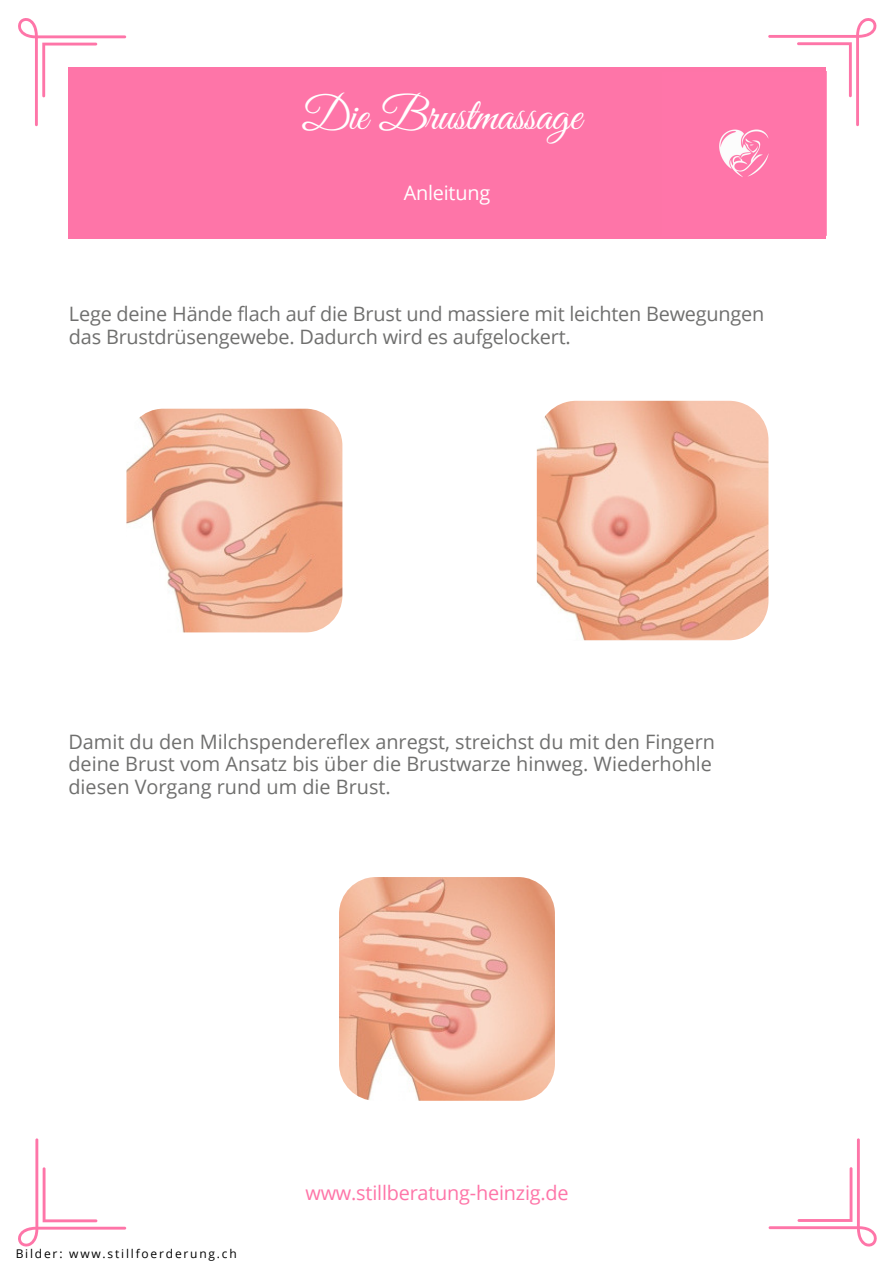
<style>
.page{position:relative;width:894px;height:1264px;background:#fff}
.page>*{position:absolute;margin:0;border:0;box-sizing:border-box;transform-origin:0 0}
.t1{font:46.35px "Great Vibes";letter-spacing:-.01em;color:#fff}
.t2{font:19.8px/22.5px "Open Sans";color:#6f6f6e}
.t3{font:19.8px "Open Sans";letter-spacing:-.01em;color:#fe75a8}
.t4{font:19.8px "Open Sans";letter-spacing:-.01em;color:#fff}
.t5{font:12px "Open Sans";letter-spacing:.15em;color:#000}
</style>
<div class="page">
<svg style="left:768px;top:1138px;width:108px;height:108px"></svg>
<svg style="left:18px;top:1138px;width:108px;height:108px"></svg>
<svg style="left:18px;top:18px;width:108px;height:108px"></svg>
<div style="left:68px;top:68px;width:757px;height:171px;background:#fe75a8"></div>
<svg style="left:768px;top:18px;width:108px;height:108px"></svg>
<img style="left:126px;top:408px;width:216px;height:224px;border-radius:37px">
<img style="left:536px;top:401px;width:232px;height:239px;border-radius:39px">
<img style="left:339px;top:877px;width:216px;height:223px;border-radius:37px">
<img style="left:719px;top:71px;width:106px;height:106px">
<h1 class="t1" style="left:302px;top:90px;width:280px">Die Brustmassage</h1>
<p class="t4" style="left:403px;top:179px;width:88px">Anleitung</p>
<p class="t2" style="left:69px;top:302px;width:696px">Lege deine Hände flach auf die Brust und massiere mit leichten Bewegungen das Brustdrüsengewebe. Dadurch wird es aufgelockert.</p>
<p class="t2" style="left:68px;top:729px;width:648px">Damit du den Milchspendereflex anregst, streichst du mit den Fingern deine Brust vom Ansatz bis über die Brustwarze hinweg. Wiederhohle diesen Vorgang rund um die Brust.</p>
<p class="t5" style="left:16px;top:1245px;width:222px">Bilder: www.stillfoerderung.ch</p>
<p class="t3" style="left:305px;top:1178px;width:265px">www.stillberatung-heinzig.de</p>
</div>
